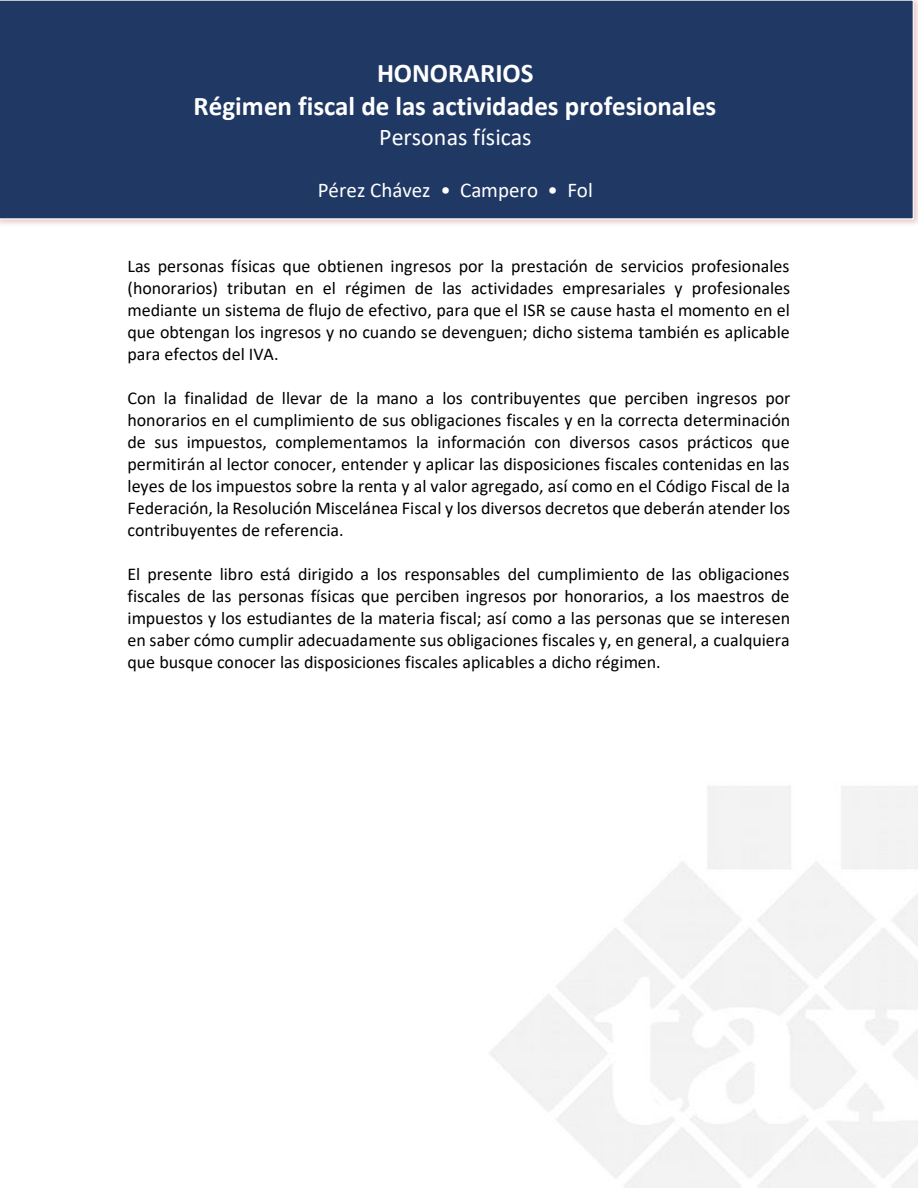
<style>
.page{position:relative;width:918px;height:1188px;background:#fff}
.page>*{position:absolute;margin:0;border:0;box-sizing:border-box;transform-origin:0 0}
.t1{font:700 27px "Calibri";letter-spacing:.005em;color:#fff}
.t2{font:24px "Calibri";letter-spacing:.005em;color:#fff}
.t3{font:21px "Calibri";color:#fff}
.t4{font:18px/21.9px "Calibri";color:#000;text-align:justify}
</style>
<div class="page">
<svg style="left:0;top:0;width:914px;height:220px"></svg>
<div style="left:0;top:6px;width:913px;height:207px;background:#203864"></div>
<p class="t1" style="left:377px;top:56px;width:158px">HONORARIOS</p>
<p class="t1" style="left:194px;top:89px;width:524px">Régimen fiscal de las actividades profesionales</p>
<p class="t2" style="left:379px;top:122px;width:154px">Personas físicas</p>
<p class="t3" style="left:318px;top:177px;width:277px">Pérez Chávez • Campero • Fol</p>
<p class="t4" style="left:128px;top:255px;width:664px">Las personas físicas que obtienen ingresos por la prestación de servicios profesionales (honorarios) tributan en el régimen de las actividades empresariales y profesionales mediante un sistema de flujo de efectivo, para que el ISR se cause hasta el momento en el que obtengan los ingresos y no cuando se devenguen; dicho sistema también es aplicable para efectos del IVA.</p>
<p class="t4" style="left:128px;top:387px;width:664px">Con la finalidad de llevar de la mano a los contribuyentes que perciben ingresos por honorarios en el cumplimiento de sus obligaciones fiscales y en la correcta determinación de sus impuestos, complementamos la información con diversos casos prácticos que permitirán al lector conocer, entender y aplicar las disposiciones fiscales contenidas en las leyes de los impuestos sobre la renta y al valor agregado, así como en el Código Fiscal de la Federación, la Resolución Miscelánea Fiscal y los diversos decretos que deberán atender los contribuyentes de referencia.</p>
<p class="t4" style="left:128px;top:563px;width:664px">El presente libro está dirigido a los responsables del cumplimiento de las obligaciones fiscales de las personas físicas que perciben ingresos por honorarios, a los maestros de impuestos y los estudiantes de la materia fiscal; así como a las personas que se interesen en saber cómo cumplir adecuadamente sus obligaciones fiscales y, en general, a cualquiera que busque conocer las disposiciones fiscales aplicables a dicho régimen.</p>
</div>
